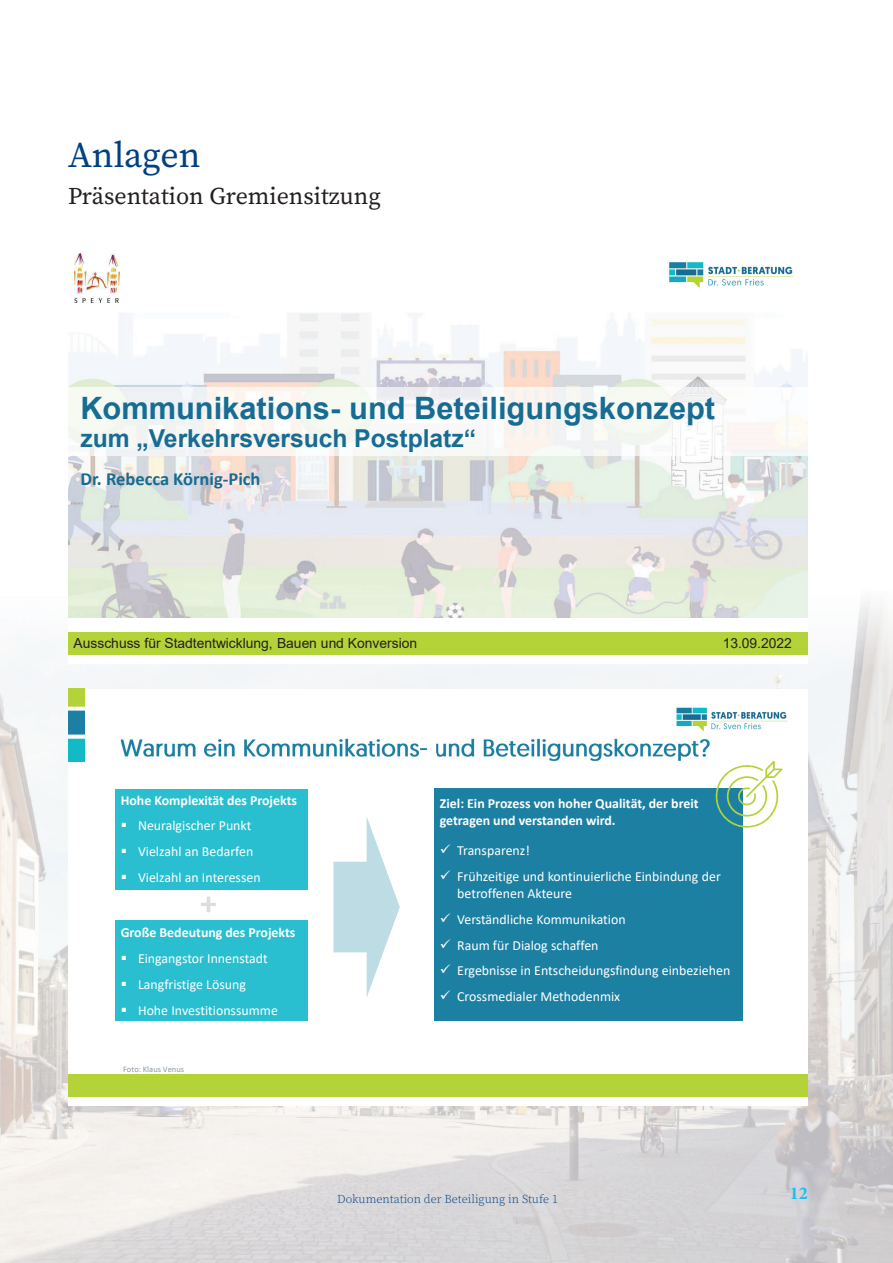
<style>
.page{position:relative;width:893px;height:1263px;background:#fff}
.page>*{position:absolute;margin:0;border:0;box-sizing:border-box;transform-origin:0 0}
.t1{font:36px "Source Serif Pro";letter-spacing:-.005em;color:#014081}
.t2{font:700 33.9px "Calibri";color:#dcdddf}
.t3{font:700 30.75px "Arial";color:#166c92}
.t4{font:700 24.75px "Arial";color:#166c92}
.t5{font:24px "Source Serif Pro";color:#231f20}
.t6{font:700 18.45px "Calibri";color:#166c92}
.t7{font:700 18px "Minion Pro";color:#15c0f2}
.t8{font:13.95px "Calibri";color:#fff}
.t9{font:700 13.95px "Calibri";letter-spacing:-.005em;color:#fff}
.t10{font:13.8px "Calibri";color:#fff}
.t11{font:700 13.8px "Calibri";color:#fff}
.t12{font:13.8px "Arial";color:#231f20}
.t13{font:300 12px "Source Serif Pro";color:#014081}
.t14{font:8.55px "Calibri";color:#8f989f}
</style>
<div class="page">
<img style="left:0;top:656px;width:104px;height:607px">
<img style="left:788px;top:601px;width:105px;height:662px">
<img style="left:104px;top:1106px;width:684px;height:157px">
<div style="left:68px;top:247px;width:740px;height:416px;background:linear-gradient(to right,#fafaf9,#fcfcfb)"></div>
<div style="left:68px;top:633px;width:740px;height:22px;background:#b4d338"></div>
<img style="left:68px;top:313px;width:740px;height:74px">
<img style="left:68px;top:455px;width:52px;height:163px">
<img style="left:120px;top:455px;width:688px;height:163px">
<img style="left:669px;top:262px;width:125px;height:26px">
<img style="left:75px;top:254px;width:45px;height:48px">
<div style="left:68px;top:689px;width:740px;height:416px;background:#fff"></div>
<div style="left:68px;top:1075px;width:740px;height:22px;background:#b4d338"></div>
<img style="left:676px;top:707px;width:111px;height:25px">
<img style="left:68px;top:689px;width:17px;height:72px">
<div style="left:434px;top:789px;width:309px;height:232px;background:#1c80a3"></div>
<div style="left:115px;top:920px;width:193px;height:101px;background:#29bfd1"></div>
<div style="left:115px;top:789px;width:193px;height:101px;background:#29bfd1"></div>
<img style="left:121px;top:738px;width:298px;height:19px">
<img style="left:420px;top:748px;width:8px;height:2px">
<img style="left:436px;top:738px;width:274px;height:23px">
<svg style="left:333px;top:817px;width:67px;height:180px"></svg>
<svg style="left:711px;top:761px;width:72px;height:67px"></svg>
<h1 class="t1" style="left:68px;top:131px;width:134px">Anlagen</h1>
<h3 class="t5" style="left:68px;top:180px;width:314px">Präsentation Gremiensitzung</h3>
<h3 class="t3" style="left:80px;top:386px;width:636px">Kommunikations- und Beteiligungskonzept</h3>
<h3 class="t4" style="left:80px;top:420px;width:397px">zum „Verkehrsversuch Postplatz“</h3>
<h3 class="t6" style="left:80px;top:466px;width:182px">Dr. Rebecca Körnig-Pich</h3>
<p class="t12" style="left:74px;top:634px;width:345px">Ausschuss für Stadtentwicklung, Bauen und Konversion</p>
<p class="t12" style="left:723px;top:634px;width:71px">13.09.2022</p>
<p class="t11" style="left:121px;top:790px;width:178px">Hohe Komplexität des Projekts</p>
<p class="t10" style="left:121px;top:816px;width:132px">▪ Neuralgischer Punkt</p>
<p class="t10" style="left:121px;top:842px;width:134px">▪ Vielzahl an Bedarfen</p>
<p class="t10" style="left:121px;top:868px;width:141px">▪ Vielzahl an Interessen</p>
<h2 class="t2" style="left:200px;top:878px;width:18px">+</h2>
<p class="t11" style="left:121px;top:923px;width:176px">Große Bedeutung des Projekts</p>
<p class="t10" style="left:121px;top:949px;width:149px">▪ Eingangstor Innenstadt</p>
<p class="t10" style="left:121px;top:975px;width:127px">▪ Langfristige Lösung</p>
<p class="t10" style="left:121px;top:1001px;width:159px">▪ Hohe Investitionssumme</p>
<p class="t14" style="left:123px;top:1063px;width:63px">Foto: Klaus Venus</p>
<p class="t11" style="left:440px;top:794px;width:260px">Ziel: Ein Prozess von hoher Qualität, der breit</p>
<p class="t9" style="left:440px;top:810px;width:177px">getragen und verstanden wird.</p>
<p class="t10" style="left:440px;top:841px;width:92px">✓ Transparenz!</p>
<p class="t10" style="left:440px;top:867px;width:283px">✓ Frühzeitige und kontinuierliche Einbindung der</p>
<p class="t8" style="left:457px;top:883px;width:116px">betroffenen Akteure</p>
<p class="t10" style="left:440px;top:909px;width:187px">✓ Verständliche Kommunikation</p>
<p class="t10" style="left:440px;top:935px;width:160px">✓ Raum für Dialog schaffen</p>
<p class="t8" style="left:440px;top:961px;width:292px">✓ Ergebnisse in Entscheidungsfindung einbeziehen</p>
<p class="t10" style="left:440px;top:987px;width:182px">✓ Crossmedialer Methodenmix</p>
<p class="t13" style="left:337px;top:1191px;width:222px">Dokumentation der Beteiligung in Stufe 1</p>
<h3 class="t7" style="left:790px;top:1181px;width:19px">12</h3>
</div>
